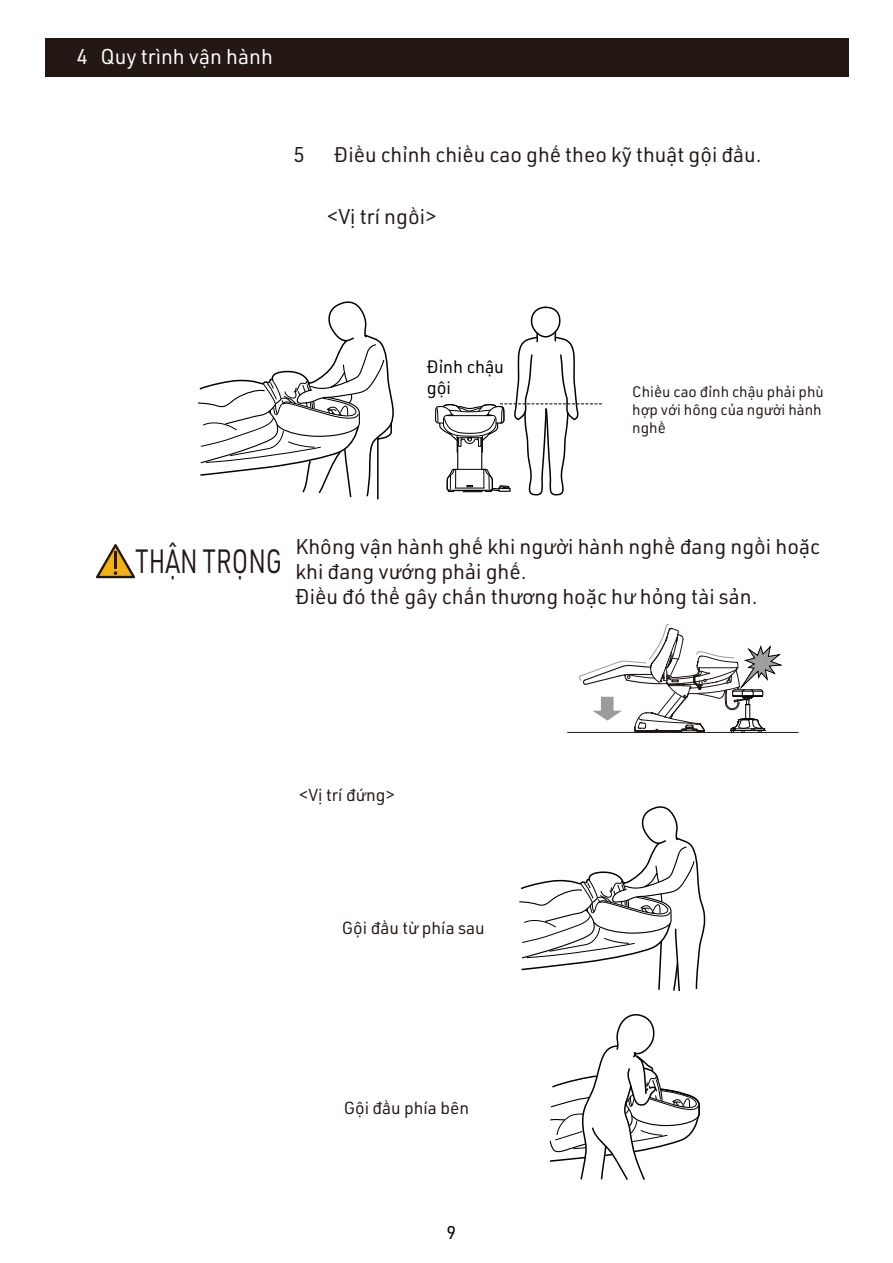
<style>
.page{position:relative;width:893px;height:1263px;background:#fff}
.page>*{position:absolute;margin:0;border:0;box-sizing:border-box;transform-origin:0 0}
.t1{font:33px "URWDIN";color:#231815;scale:.74 1}
.t2{font:21px/25.2px "URWDIN";color:#231815}
.t3{font:21px "URWDIN";color:#fff}
.t4{font:20.85px "URWDIN";color:#231815}
.t5{font:18px "URWDIN";color:#000}
.t6{font:17.55px/21.1px "URWDIN";color:#000}
.t7{font:17.25px "URWDIN";color:#231815}
.t8{font:15px/18px "URWDIN";color:#231815}
</style>
<div class="page">
<div style="left:45px;top:38px;width:803px;height:39px;background:#231813"></div>
<svg style="left:198px;top:301px;width:196px;height:199px"></svg>
<svg style="left:435px;top:306px;width:167px;height:190px"></svg>
<svg style="left:519px;top:806px;width:186px;height:186px"></svg>
<svg style="left:550px;top:1014px;width:150px;height:166px"></svg>
<hr style="left:567px;top:732px;width:231px;height:1px;background:#211613">
<svg style="left:96px;top:544px;width:39px;height:34px"></svg>
<svg style="left:579px;top:624px;width:203px;height:109px"></svg>
<p class="t3" style="left:77px;top:43px;width:198px">4 Quy trình vận hành</p>
<p class="t2" style="left:293px;top:141px;width:13px">5</p>
<p class="t4" style="left:334px;top:141px;width:429px">Điều chỉnh chiều cao ghế theo kỹ thuật gội đầu.</p>
<p class="t2" style="left:327px;top:203px;width:111px">&lt;Vị trí ngồi&gt;</p>
<p class="t6" style="left:427px;top:356px;width:79px">Đỉnh chậu gội</p>
<p class="t8" style="left:632px;top:382px;width:193px">Chiều cao đỉnh chậu phải phù hợp với hông của người hành nghề</p>
<h1 class="t1" style="left:135px;top:540px;width:200px">THẬN TRỌNG</h1>
<p class="t2" style="left:295px;top:533px;width:526px">Không vận hành ghế khi người hành nghề đang ngồi hoặc khi đang vướng phải ghế.<br>Điều đó thể gây chấn thương hoặc hư hỏng tài sản.</p>
<p class="t7" style="left:299px;top:784px;width:97px">&lt;Vị trí đứng&gt;</p>
<p class="t7" style="left:342px;top:916px;width:144px">Gội đầu từ phía sau</p>
<p class="t7" style="left:344px;top:1097px;width:127px">Gội đầu phía bên</p>
<p class="t5" style="left:446px;top:1220px;width:11px">9</p>
</div>
